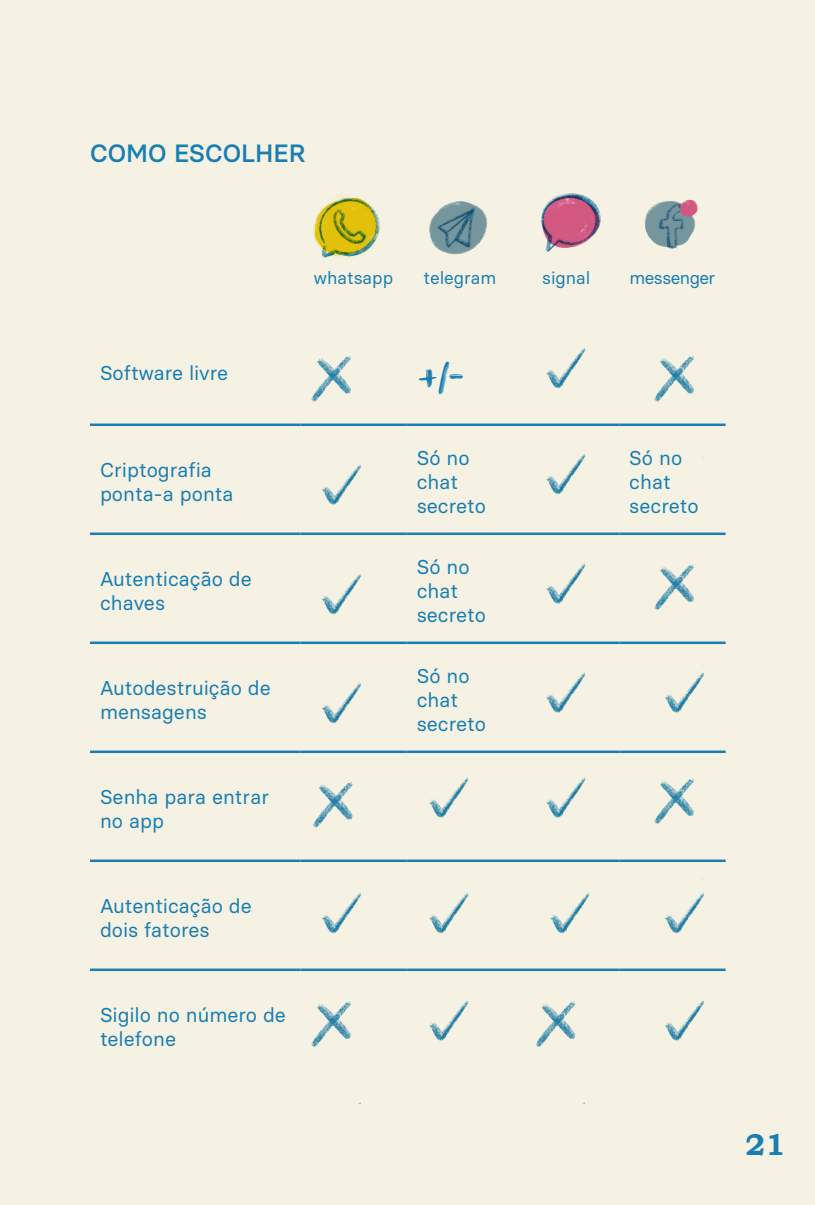
<style>
.page{position:relative;width:815px;height:1205px;background:#f5f2e4}
.page>*{position:absolute;margin:0;border:0;box-sizing:border-box;transform-origin:0 0}
.t1{font:45px "Smoothy";color:#1b85c7}
.t2{font:700 30px "Bookman Old Style";color:#1b85c7}
.t3{font:500 25px "Basier Square";color:#1b85c7}
.t4{font:20px/24px "Basier Square";color:#1b85c7}
.t5{font:17.5px "Basier Square";color:#1b85c7}
.t6{font:17.5px "Basier Square";letter-spacing:-.03em;color:#1b85c7}
</style>
<div class="page">
<p class="t3" style="left:90px;top:138px;width:217px">COMO ESCOLHER</p>
<p class="t5" style="left:314px;top:267px;width:81px">whatsapp</p>
<p class="t5" style="left:423px;top:267px;width:75px">telegram</p>
<p class="t5" style="left:542px;top:267px;width:50px">signal</p>
<p class="t6" style="left:629px;top:267px;width:87px">messenger</p>
<p class="t4" style="left:100px;top:360px;width:130px">Software livre</p>
<h1 class="t1" style="left:417px;top:340px;width:48px">+/-</h1>
<p class="t4" style="left:100px;top:457px;width:135px">Criptografia ponta-a ponta</p>
<p class="t4" style="left:417px;top:445px;width:71px">Só no chat secreto</p>
<p class="t4" style="left:629px;top:445px;width:71px">Só no chat secreto</p>
<p class="t4" style="left:100px;top:566px;width:153px">Autenticação de chaves</p>
<p class="t4" style="left:417px;top:554px;width:71px">Só no chat secreto</p>
<p class="t4" style="left:100px;top:675px;width:172px">Autodestruição de mensagens</p>
<p class="t4" style="left:417px;top:663px;width:71px">Só no chat secreto</p>
<p class="t4" style="left:100px;top:784px;width:171px">Senha para entrar no app</p>
<p class="t4" style="left:100px;top:893px;width:153px">Autenticação de dois fatores</p>
<p class="t4" style="left:100px;top:1002px;width:188px">Sigilo no número de telefone</p>
<h2 class="t2" style="left:746px;top:1123px;width:41px">21</h2>
</div>
